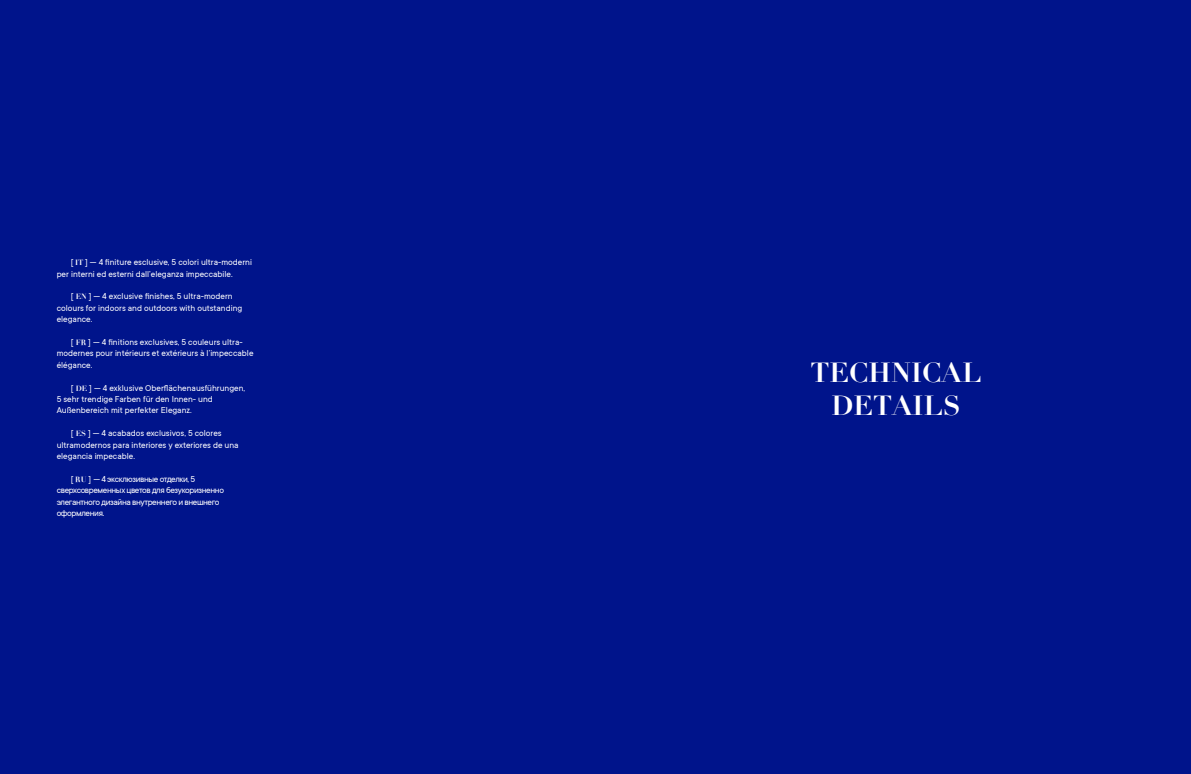
<style>
.page{position:relative;width:1191px;height:774px;background:#fff}
.page>*{position:absolute;margin:0;border:0;box-sizing:border-box;transform-origin:0 0}
.t1{font:700 27px/32.4px "Didot";color:#fff;text-align:center}
.t2{font:9.5px/11.4px "TT Commons";color:#fff}
.t3{font:9.5px/11.4px "TT Commons";letter-spacing:-.04em;color:#fff}
.s1{font-family:"Didot";font-weight:700;font-size:7.5px}
</style>
<div class="page">
<div style="left:0;top:0;width:604px;height:774px;background:#00148b"></div>
<div style="left:587px;top:0;width:604px;height:774px;background:#00148b"></div>
<p class="t2" style="left:57px;top:257px;width:197px;text-indent:14px">[ <span class="s1">IT</span> ] — 4 finiture esclusive, 5 colori ultra-moderni per interni ed esterni dall’eleganza impeccabile.</p>
<p class="t2" style="left:57px;top:291px;width:187px;text-indent:14px">[ <span class="s1">EN</span> ] — 4 exclusive finishes, 5 ultra-modern colours for indoors and outdoors with outstanding elegance.</p>
<p class="t2" style="left:57px;top:336px;width:198px;text-indent:14px">[ <span class="s1">FR</span> ] — 4 finitions exclusives, 5 couleurs ultra&shy;modernes pour intérieurs et extérieurs à l’impeccable élégance.</p>
<p class="t2" style="left:57px;top:382px;width:190px;text-indent:14px">[ <span class="s1">DE</span> ] — 4 exklusive Oberflächenausführungen,<br>5 sehr trendige Farben für den Innen- und<br>Außenbereich mit perfekter Eleganz.</p>
<p class="t2" style="left:57px;top:428px;width:183px;text-indent:14px">[ <span class="s1">ES</span> ] — 4 acabados exclusivos, 5 colores ultramodernos para interiores y exteriores de una elegancia impecable.</p>
<p class="t3" style="left:57px;top:473px;width:169px;text-indent:14px">[ <span class="s1">RU</span> ] — 4 эксклюзивные отделки, 5 сверхсовременных цветов для безукоризненно элегантного дизайна внутреннего и внешнего оформления.</p>
<h1 class="t1" style="left:810px;top:357px;width:172px">TECHNICAL<br>DETAILS</h1>
</div>
